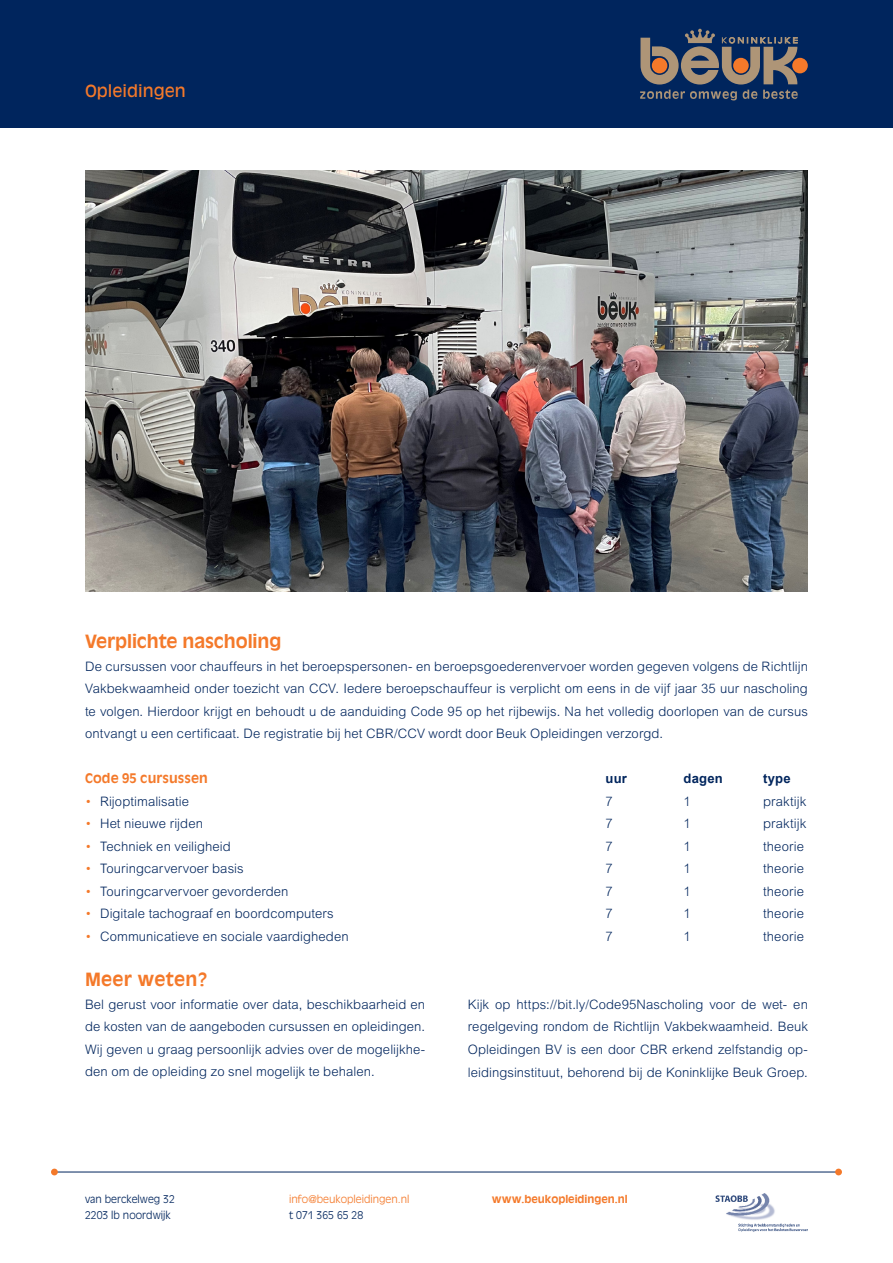
<style>
.page{position:relative;width:893px;height:1263px;background:#fff}
.page>*{position:absolute;margin:0;border:0;box-sizing:border-box;transform-origin:0 0}
.t1{font:700 18px "Antique Olive";letter-spacing:-.005em;color:#f4792a}
.t2{font:700 18px "Antique Olive";letter-spacing:.015em;color:#f4792a}
.t3{font:16.5px "Antique Olive";color:#f4792a}
.t4{font:300 13.05px/22.5px "Arial MT Std";letter-spacing:.005em;color:#00255d;text-align:justify}
.t5{font:700 13.05px "Antique Olive";letter-spacing:.005em;color:#f4792a}
.t6{font:700 13.05px "Arial";letter-spacing:.015em;color:#00255d}
.t7{font:300 10.5px "Antique Olive";color:#00255d}
.t8{font:300 10.5px "Antique Olive";color:#f4792a}
.t9{font:700 10.5px "Antique Olive";color:#f4792a}
.s1{color:#f4792a}
</style>
<div class="page">
<div style="left:0;top:0;width:893px;height:128px;background:#00255d"></div>
<img style="left:85px;top:170px;width:723px;height:421px">
<hr style="left:55px;top:1171px;width:783px;height:1px;background:#00255d">
<div style="left:51px;top:1168px;width:7px;height:7px;background:#f4792a;border-radius:50%"></div>
<div style="left:835px;top:1168px;width:7px;height:7px;background:#f4792a;border-radius:50%"></div>
<img style="left:715px;top:1193px;width:93px;height:39px">
<div style="left:792px;top:58px;width:16px;height:15px;background:#f4792a;border-radius:50%"></div>
<svg style="left:640px;top:29px;width:158px;height:71px"></svg>
<p class="t3" style="left:85px;top:81px;width:102px">Opleidingen</p>
<p class="t1" style="left:85px;top:630px;width:198px">Verplichte nascholing</p>
<p class="t4" style="left:85px;top:655px;width:724px">De cursussen voor chauffeurs in het beroepspersonen- en beroepsgoederenvervoer worden gegeven volgens de Richtlijn Vakbekwaamheid onder toezicht van CCV. Iedere beroepschauffeur is verplicht om eens in de vijf jaar 35 uur nascholing te volgen. Hierdoor krijgt en behoudt u de aanduiding Code 95 op het rijbewijs. Na het volledig doorlopen van de cursus ontvangt u een certificaat. De registratie bij het CBR/CCV wordt door Beuk Opleidingen verzorgd.</p>
<p class="t5" style="left:85px;top:770px;width:124px">Code 95 cursussen</p>
<p class="t6" style="left:606px;top:770px;width:23px">uur</p>
<p class="t6" style="left:684px;top:770px;width:41px">dagen</p>
<p class="t6" style="left:763px;top:770px;width:29px">type</p>
<p class="t4" style="left:85px;top:790px;width:106px"><span class="s1">•</span> Rijoptimalisatie</p>
<p class="t4" style="left:606px;top:790px;width:9px">7</p>
<p class="t4" style="left:684px;top:790px;width:9px">1</p>
<p class="t4" style="left:763px;top:790px;width:45px">praktijk</p>
<p class="t4" style="left:85px;top:812px;width:119px"><span class="s1">•</span> Het nieuwe rijden</p>
<p class="t4" style="left:606px;top:812px;width:9px">7</p>
<p class="t4" style="left:684px;top:812px;width:9px">1</p>
<p class="t4" style="left:763px;top:812px;width:45px">praktijk</p>
<p class="t4" style="left:85px;top:835px;width:147px"><span class="s1">•</span> Techniek en veiligheid</p>
<p class="t4" style="left:606px;top:835px;width:9px">7</p>
<p class="t4" style="left:684px;top:835px;width:9px">1</p>
<p class="t4" style="left:763px;top:835px;width:42px">theorie</p>
<p class="t4" style="left:85px;top:857px;width:160px"><span class="s1">•</span> Touringcarvervoer basis</p>
<p class="t4" style="left:606px;top:857px;width:9px">7</p>
<p class="t4" style="left:684px;top:857px;width:9px">1</p>
<p class="t4" style="left:763px;top:857px;width:42px">theorie</p>
<p class="t4" style="left:85px;top:880px;width:205px"><span class="s1">•</span> Touringcarvervoer gevorderden</p>
<p class="t4" style="left:606px;top:880px;width:9px">7</p>
<p class="t4" style="left:684px;top:880px;width:9px">1</p>
<p class="t4" style="left:763px;top:880px;width:42px">theorie</p>
<p class="t4" style="left:85px;top:902px;width:250px"><span class="s1">•</span> Digitale tachograaf en boordcomputers</p>
<p class="t4" style="left:606px;top:902px;width:9px">7</p>
<p class="t4" style="left:684px;top:902px;width:9px">1</p>
<p class="t4" style="left:763px;top:902px;width:42px">theorie</p>
<p class="t4" style="left:85px;top:925px;width:265px"><span class="s1">•</span> Communicatieve en sociale vaardigheden</p>
<p class="t4" style="left:606px;top:925px;width:9px">7</p>
<p class="t4" style="left:684px;top:925px;width:9px">1</p>
<p class="t4" style="left:763px;top:925px;width:42px">theorie</p>
<p class="t2" style="left:85px;top:968px;width:124px">Meer weten?</p>
<p class="t4" style="left:85px;top:993px;width:342px">Bel gerust voor informatie over data, beschikbaarheid en de kosten van de aangeboden cursussen en opleidingen.<br>Wij geven u graag persoonlijk advies over de mogelijkhe&shy;den om de opleiding zo snel mogelijk te behalen.</p>
<p class="t4" style="left:468px;top:993px;width:342px">Kijk op https://bit.ly/Code95Nascholing voor de wet- en regelgeving rondom de Richtlijn Vakbekwaamheid. Beuk Opleidingen BV is een door CBR erkend zelfstandig op&shy;leidingsinstituut, behorend bij de Koninklijke Beuk Groep.</p>
<p class="t7" style="left:85px;top:1192px;width:91px">van berckelweg 32</p>
<p class="t7" style="left:85px;top:1209px;width:87px">2203 lb noordwijk</p>
<p class="t8" style="left:289px;top:1192px;width:122px">info@beukopleidingen.nl</p>
<p class="t7" style="left:289px;top:1209px;width:76px">t 071 365 65 28</p>
<p class="t9" style="left:492px;top:1192px;width:137px">www.beukopleidingen.nl</p>
</div>
